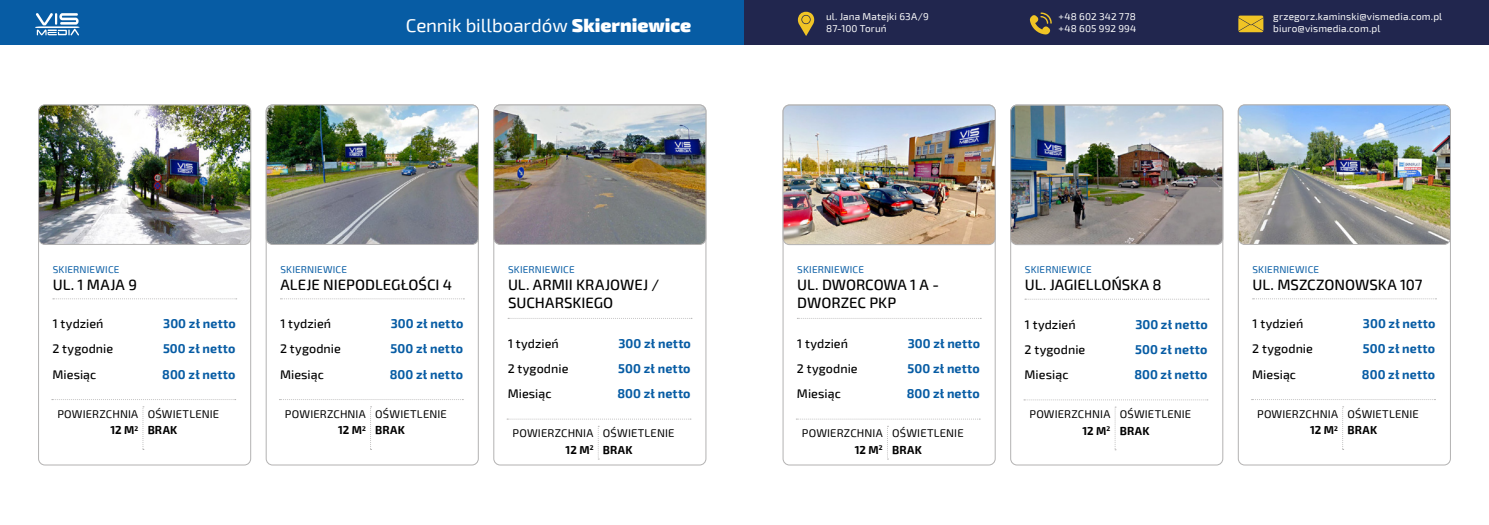
<style>
.page{position:relative;width:1489px;height:525px;background:#fff}
.page>*{position:absolute;margin:0;border:0;box-sizing:border-box;transform-origin:0 0}
.t1{font:18.75px "Exo 2";letter-spacing:-.01em;color:#fff}
.t2{font:500 15px/18px "Exo 2";letter-spacing:-.005em;color:#000}
.t3{font:700 12.5px/25.1px "Exo 2";letter-spacing:.01em;color:#075ca4;text-align:justify}
.t4{font:500 12.5px/25.1px "Exo 2";letter-spacing:.005em;color:#000}
.t5{font:11.25px/16.6px "Exo 2";letter-spacing:.015em;color:#000;text-align:right}
.t6{font:700 11.25px "Exo 2";letter-spacing:.025em;color:#000}
.t7{font:10px/12px "Exo 2";letter-spacing:.015em;color:#fff}
.t8{font:10px "Exo 2";letter-spacing:.015em;color:#075ca4}
.s1{font-weight:900}
.s2{font-weight:700}
</style>
<div class="page">
<div style="left:0;top:0;width:1488px;height:45px;background:#075ca4"></div>
<svg style="left:35px;top:13px;width:45px;height:22px"></svg>
<div style="left:744px;top:0;width:744px;height:45px;background:#21264e"></div>
<svg style="left:1238px;top:16px;width:25px;height:16px"></svg>
<svg style="left:1029px;top:12px;width:22px;height:23px"></svg>
<svg style="left:797px;top:12px;width:17px;height:24px"></svg>
<svg style="left:53px;top:298px;width:184px;height:1px"></svg>
<svg style="left:52px;top:399px;width:184px;height:1px"></svg>
<svg style="left:143px;top:406px;width:1px;height:44px"></svg>
<svg style="left:280px;top:298px;width:184px;height:1px"></svg>
<svg style="left:279px;top:399px;width:184px;height:1px"></svg>
<svg style="left:370px;top:406px;width:1px;height:44px"></svg>
<svg style="left:508px;top:318px;width:184px;height:1px"></svg>
<svg style="left:507px;top:418px;width:184px;height:1px"></svg>
<svg style="left:598px;top:426px;width:1px;height:33px"></svg>
<svg style="left:797px;top:318px;width:184px;height:1px"></svg>
<svg style="left:796px;top:418px;width:184px;height:1px"></svg>
<svg style="left:887px;top:426px;width:1px;height:33px"></svg>
<svg style="left:1024px;top:299px;width:184px;height:1px"></svg>
<svg style="left:1023px;top:399px;width:184px;height:1px"></svg>
<svg style="left:1114px;top:407px;width:1px;height:43px"></svg>
<img style="left:39px;top:105px;width:212px;height:139px">
<div style="left:38px;top:105px;width:213px;height:139px;border:1px solid #b3b2b2;border-radius:6px"></div>
<img style="left:266px;top:105px;width:212px;height:139px">
<div style="left:266px;top:105px;width:212px;height:139px;border:1px solid #b3b2b2;border-radius:6px"></div>
<img style="left:494px;top:105px;width:212px;height:139px">
<div style="left:493px;top:105px;width:213px;height:139px;border:1px solid #b3b2b2;border-radius:6px"></div>
<img style="left:783px;top:105px;width:212px;height:139px">
<div style="left:782px;top:105px;width:213px;height:140px;border:1px solid #b3b2b2;border-radius:6px"></div>
<img style="left:1010px;top:105px;width:212px;height:139px">
<div style="left:1010px;top:105px;width:212px;height:140px;border:1px solid #b3b2b2;border-radius:6px"></div>
<img style="left:1238px;top:105px;width:212px;height:139px">
<div style="left:1237px;top:105px;width:213px;height:139px;border:1px solid #b3b2b2;border-radius:6px"></div>
<svg style="left:1252px;top:298px;width:184px;height:1px"></svg>
<svg style="left:1251px;top:399px;width:184px;height:1px"></svg>
<svg style="left:1342px;top:406px;width:1px;height:44px"></svg>
<h1 class="t1" style="left:406px;top:13px;width:287px">Cennik billboardów <span class="s1">Skierniewice</span></h1>
<p class="t7" style="left:1058px;top:11px;width:79px">+48 602 342 778 +48 605 992 994</p>
<p class="t7" style="left:1273px;top:11px;width:170px">grzegorz.kaminski@vismedia.com.pl biuro@vismedia.com.pl</p>
<p class="t7" style="left:826px;top:11px;width:104px">ul. Jana Matejki 63A/9<br>87-100 Toruń</p>
<p class="t8" style="left:53px;top:262px;width:68px">SKIERNIEWICE</p>
<p class="t2" style="left:53px;top:275px;width:86px">UL. 1 MAJA 9</p>
<p class="t4" style="left:52px;top:310px;width:62px">1 tydzień<br>2 tygodnie<br>Miesiąc</p>
<p class="t3" style="left:162px;top:310px;width:75px">300 zł netto 500 zł netto 800 zł netto</p>
<p class="t5" style="left:57px;top:405px;width:82px">POWIERZCHNIA<br><span class="s2">12 M</span><sup>2</sup></p>
<p class="t5" style="left:148px;top:405px;width:73px">OŚWIETLENIE</p>
<p class="t6" style="left:148px;top:422px;width:31px">BRAK</p>
<p class="t8" style="left:280px;top:262px;width:68px">SKIERNIEWICE</p>
<p class="t2" style="left:280px;top:275px;width:173px">ALEJE NIEPODLEGŁOŚCI 4</p>
<p class="t4" style="left:280px;top:310px;width:62px">1 tydzień<br>2 tygodnie<br>Miesiąc</p>
<p class="t3" style="left:390px;top:310px;width:75px">300 zł netto 500 zł netto 800 zł netto</p>
<p class="t5" style="left:285px;top:405px;width:82px">POWIERZCHNIA<br><span class="s2">12 M</span><sup>2</sup></p>
<p class="t5" style="left:375px;top:405px;width:73px">OŚWIETLENIE</p>
<p class="t6" style="left:375px;top:422px;width:31px">BRAK</p>
<p class="t8" style="left:508px;top:262px;width:68px">SKIERNIEWICE</p>
<p class="t2" style="left:508px;top:275px;width:153px">UL. ARMII KRAJOWEJ /<br>SUCHARSKIEGO</p>
<p class="t4" style="left:507px;top:330px;width:62px">1 tydzień<br>2 tygodnie<br>Miesiąc</p>
<p class="t3" style="left:617px;top:330px;width:75px">300 zł netto 500 zł netto 800 zł netto</p>
<p class="t5" style="left:512px;top:424px;width:82px">POWIERZCHNIA<br><span class="s2">12 M</span><sup>2</sup></p>
<p class="t5" style="left:603px;top:424px;width:73px">OŚWIETLENIE</p>
<p class="t6" style="left:603px;top:441px;width:31px">BRAK</p>
<p class="t8" style="left:797px;top:262px;width:68px">SKIERNIEWICE</p>
<p class="t2" style="left:797px;top:275px;width:143px">UL. DWORCOWA 1 A -<br>DWORZEC PKP</p>
<p class="t4" style="left:797px;top:330px;width:62px">1 tydzień<br>2 tygodnie<br>Miesiąc</p>
<p class="t3" style="left:906px;top:330px;width:75px">300 zł netto 500 zł netto 800 zł netto</p>
<p class="t5" style="left:801px;top:424px;width:82px">POWIERZCHNIA<br><span class="s2">12 M</span><sup>2</sup></p>
<p class="t5" style="left:892px;top:424px;width:73px">OŚWIETLENIE</p>
<p class="t6" style="left:892px;top:441px;width:31px">BRAK</p>
<p class="t8" style="left:1024px;top:262px;width:68px">SKIERNIEWICE</p>
<p class="t2" style="left:1024px;top:275px;width:138px">UL. JAGIELLOŃSKA 8</p>
<p class="t4" style="left:1024px;top:311px;width:62px">1 tydzień<br>2 tygodnie<br>Miesiąc</p>
<p class="t3" style="left:1134px;top:311px;width:75px">300 zł netto 500 zł netto 800 zł netto</p>
<p class="t5" style="left:1029px;top:405px;width:82px">POWIERZCHNIA<br><span class="s2">12 M</span><sup>2</sup></p>
<p class="t5" style="left:1119px;top:405px;width:73px">OŚWIETLENIE</p>
<p class="t6" style="left:1119px;top:422px;width:31px">BRAK</p>
<p class="t8" style="left:1252px;top:262px;width:68px">SKIERNIEWICE</p>
<p class="t2" style="left:1252px;top:275px;width:171px">UL. MSZCZONOWSKA 107</p>
<p class="t4" style="left:1252px;top:310px;width:62px">1 tydzień<br>2 tygodnie<br>Miesiąc</p>
<p class="t3" style="left:1361px;top:310px;width:75px">300 zł netto 500 zł netto 800 zł netto</p>
<p class="t5" style="left:1256px;top:405px;width:82px">POWIERZCHNIA<br><span class="s2">12 M</span><sup>2</sup></p>
<p class="t5" style="left:1347px;top:405px;width:73px">OŚWIETLENIE</p>
<p class="t6" style="left:1347px;top:422px;width:31px">BRAK</p>
</div>
